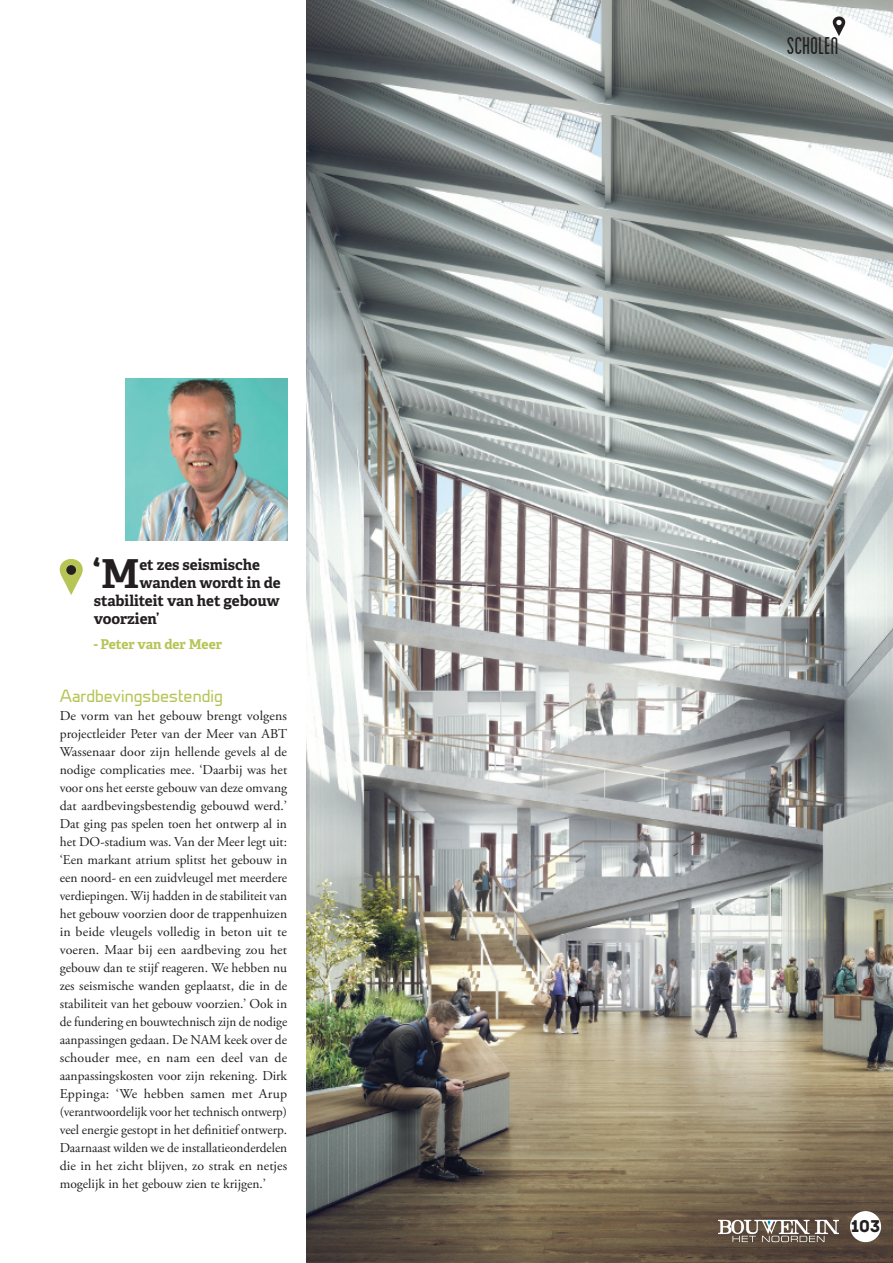
<style>
.page{position:relative;width:893px;height:1263px;background:#fff}
.page>*{position:absolute;margin:0;border:0;box-sizing:border-box;transform-origin:0 0}
.Quotes{font:700 39.9px "Adelle Basic";color:#231f20}
.t1{font:condensed 25.5px "Blanch";color:#231f20}
.t2{font:18px "Archive";color:#231f20}
.Article_headings{font:16.5px "Prime";color:#b6c555}
.Quotes-2{font:700 15px "Adelle Basic";color:#231f20}
.Main_Paragraphs{font:13.5px/18px "Adobe Garamond Pro";color:#231f20;text-align:justify}
.Quotes-3{font:700 13.5px "Adelle Basic";letter-spacing:-.005em;color:#b6c555}
</style>
<div class="page">
<img style="left:306px;top:0;width:587px;height:1263px">
<svg style="left:60px;top:559px;width:23px;height:36px"></svg>
<div style="left:66px;top:565px;width:10px;height:10px;background:#231f20;border-radius:50%"></div>
<img style="left:125px;top:379px;width:162px;height:162px">
<svg style="left:833px;top:16px;width:12px;height:20px"></svg>
<svg style="left:836px;top:20px;width:6px;height:5px"></svg>
<svg style="left:718px;top:1220px;width:121px;height:22px"></svg>
<div style="left:850px;top:1211px;width:31px;height:31px;background:#fff;border-radius:50%"></div>
<p class="Quotes" style="left:92px;top:549px;width:49px">‘M</p>
<p class="Quotes-2" style="left:139px;top:555px;width:122px">et zes seismische</p>
<p class="Quotes-2" style="left:139px;top:573px;width:143px">wanden wordt in de</p>
<p class="Quotes-2" style="left:94px;top:591px;width:187px">stabiliteit van het gebouw</p>
<p class="Quotes-2" style="left:94px;top:609px;width:67px">voorzien’</p>
<p class="Quotes-3" style="left:94px;top:635px;width:130px">- Peter van der Meer</p>
<p class="Article_headings" style="left:60px;top:686px;width:165px">Aardbevingsbestendig</p>
<p class="Main_Paragraphs" style="left:60px;top:707px;width:229px">De vorm van het gebouw brengt volgens projectleider Peter van der Meer van ABT Wassenaar door zijn hellende gevels al de nodige complicaties mee. ‘Daarbij was het voor ons het eerste gebouw van deze omvang dat aardbevingsbestendig gebouwd werd.’ Dat ging pas spelen toen het ontwerp al in het DO-stadium was. Van der Meer legt uit: ‘Een markant atrium splitst het gebouw in een noord- en een zuidvleugel met meerdere verdiepingen. Wij hadden in de stabiliteit van het gebouw voorzien door de trappenhuizen in beide vleugels volledig in beton uit te voeren. Maar bij een aardbeving zou het gebouw dan te stijf reageren. We hebben nu zes seismische wanden geplaatst, die in de stabiliteit van het gebouw voorzien.’ Ook in de fundering en bouwtechnisch zijn de nodige aanpassingen gedaan. De NAM keek over de schouder mee, en nam een deel van de aanpassingskosten voor zijn rekening. Dirk Eppinga: ‘We hebben samen met Arup (verantwoordelijk voor het technisch ontwerp) veel energie gestopt in het definitief ontwerp.<br>Daarnaast wilden we de installatieonderdelen die in het zicht blijven, zo strak en netjes mogelijk in het gebouw zien te krijgen.’</p>
<h2 class="t1" style="left:787px;top:32px;width:53px">SCHOLEN</h2>
<h3 class="t2" style="left:851px;top:1216px;width:31px">103</h3>
</div>
